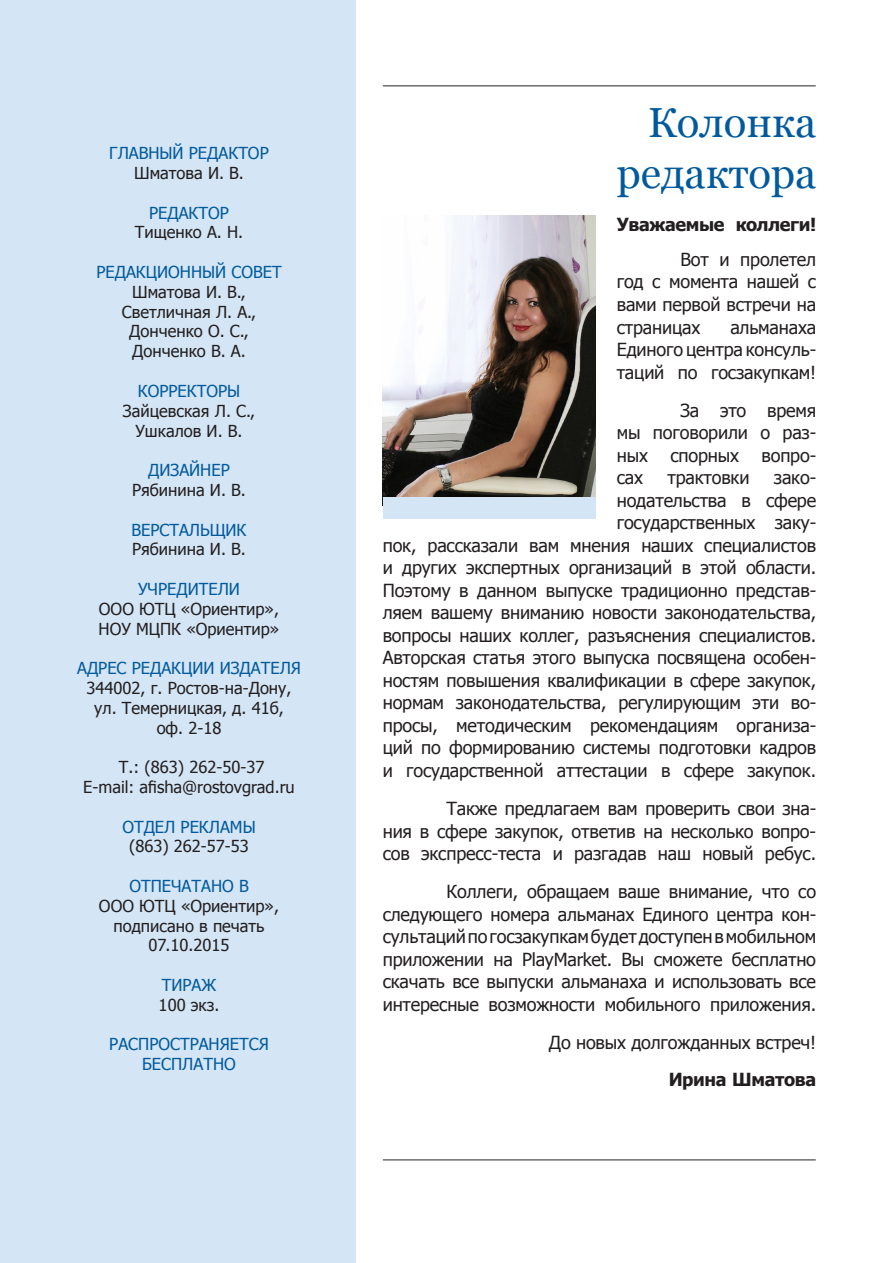
<style>
.page{position:relative;width:893px;height:1263px;background:#fff}
.page>*{position:absolute;margin:0;border:0;box-sizing:border-box;transform-origin:0 0}
.t1{font:42px/51px "Georgia";color:#015a9d;text-align:right}
.t2{font:18px/22.5px "Tahoma";letter-spacing:-.01em;color:#231f20;text-align:justify}
.t3{font:700 18px "Tahoma";letter-spacing:-.02em;color:#231f20}
.t4{font:16.5px/19.8px "Tahoma";color:#231f20;text-align:center}
.t5{font:16.5px/19.8px "Tahoma";color:#015a9d;text-align:center}
</style>
<div class="page">
<div style="left:0;top:0;width:355px;height:1262px;background:#d4e5f5"></div>
<hr style="left:383px;top:85px;width:433px;height:2px;background:#6c6d70">
<hr style="left:383px;top:1159px;width:433px;height:1px;background:#6c6d70">
<img style="left:383px;top:216px;width:213px;height:282px">
<div style="left:383px;top:498px;width:213px;height:21px;background:#d4e5f5"></div>
<p class="t5" style="left:109px;top:143px;width:161px">ГЛАВНЫЙ РЕДАКТОР</p>
<p class="t4" style="left:134px;top:162px;width:111px">Шматова И. В.</p>
<p class="t5" style="left:149px;top:202px;width:81px">РЕДАКТОР</p>
<p class="t4" style="left:135px;top:222px;width:110px">Тищенко А. Н.</p>
<p class="t5" style="left:96px;top:261px;width:187px">РЕДАКЦИОННЫЙ СОВЕТ</p>
<p class="t4" style="left:122px;top:281px;width:136px">Шматова И. В.,<br>Светличная Л. А.,<br>Донченко О. С.,<br>Донченко В. А.</p>
<p class="t5" style="left:138px;top:380px;width:104px">КОРРЕКТОРЫ</p>
<p class="t4" style="left:123px;top:400px;width:134px">Зайцевская Л. С.,<br>Ушкалов И. В.</p>
<p class="t5" style="left:148px;top:459px;width:83px">ДИЗАЙНЕР</p>
<p class="t4" style="left:132px;top:479px;width:115px">Рябинина И. В.</p>
<p class="t5" style="left:131px;top:519px;width:117px">ВЕРСТАЛЬЩИК</p>
<p class="t4" style="left:132px;top:539px;width:115px">Рябинина И. В.</p>
<p class="t5" style="left:138px;top:578px;width:103px">УЧРЕДИТЕЛИ</p>
<p class="t4" style="left:99px;top:598px;width:182px;text-align:left">ООО ЮТЦ «Ориентир»,<br>НОУ МЦПК «Ориентир»</p>
<p class="t5" style="left:77px;top:657px;width:225px">АДРЕС РЕДАКЦИИ ИЗДАТЕЛЯ</p>
<p class="t4" style="left:87px;top:677px;width:206px">344002, г. Ростов-на-Дону, ул. Темерницкая, д. 41б, оф. 2-18</p>
<p class="t4" style="left:83px;top:756px;width:213px">Т.: (863) 262-50-37<br>E-mail: afisha@rostovgrad.ru</p>
<p class="t5" style="left:122px;top:816px;width:135px">ОТДЕЛ РЕКЛАМЫ</p>
<p class="t4" style="left:129px;top:836px;width:121px">(863) 262-57-53</p>
<p class="t5" style="left:129px;top:875px;width:121px">ОТПЕЧАТАНО В</p>
<p class="t4" style="left:99px;top:895px;width:182px">ООО ЮТЦ «Ориентир», подписано в печать<br>07.10.2015</p>
<p class="t5" style="left:162px;top:974px;width:56px">ТИРАЖ</p>
<p class="t4" style="left:159px;top:994px;width:62px">100 экз.</p>
<p class="t5" style="left:109px;top:1034px;width:161px">РАСПРОСТРАНЯЕТСЯ<br>БЕСПЛАТНО</p>
<h1 class="t1" style="left:617px;top:98px;width:201px">Колонка редактора</h1>
<p class="t3" style="left:617px;top:212px;width:201px">Уважаемые коллеги!</p>
<p class="t2" style="left:617px;top:247px;width:201px;text-indent:64px">Вот и пролетел год с момента нашей с вами первой встречи на страницах</p>
<p class="t2" style="left:617px;top:315px;width:201px;text-indent:114px">альманаха Единого центра консуль&shy;таций по госзакупкам!</p>
<p class="t2" style="left:617px;top:398px;width:201px;text-indent:64px">За это время мы поговорили о раз&shy;ных</p>
<p class="t2" style="left:670px;top:443px;width:70px">спорных</p>
<p class="t2" style="left:761px;top:443px;width:56px">вопро-</p>
<p class="t2" style="left:383px;top:466px;width:435px;text-align:right">зако-<br>нодательства в сфере<br>государственных заку-<br>пок, рассказали вам мнения наших специалистов и других экспертных организаций в этой области.<br>Поэтому в данном выпуске традиционно представ&shy;ляем вашему вниманию новости законодательства, вопросы наших коллег, разъяснения специалистов.<br>Авторская статья этого выпуска посвящена особен&shy;ностям повышения квалификации в сфере закупок, нормам законодательства, регулирующим эти во&shy;просы, методическим рекомендациям организа&shy;ций по формированию системы подготовки кадров и государственной аттестации в сфере закупок.</p>
<p class="t2" style="left:383px;top:796px;width:435px;text-indent:64px">Также предлагаем вам проверить свои зна&shy;ния в сфере закупок, ответив на несколько вопро&shy;сов экспресс-теста и разгадав наш новый ребус.</p>
<p class="t2" style="left:383px;top:880px;width:435px;text-indent:64px">Коллеги, обращаем ваше внимание, что со следующего номера альманах Единого центра кон&shy;сультаций по госзакупкам будет доступен в мобильном приложении на PlayMarket. Вы сможете бесплатно скачать все выпуски альманаха и использовать все интересные возможности мобильного приложения.</p>
<p class="t2" style="left:549px;top:1030px;width:269px">До новых долгожданных встреч!</p>
<p class="t3" style="left:669px;top:1067px;width:149px">Ирина Шматова</p>
<p class="t2" style="left:617px;top:466px;width:28px">сах</p>
<p class="t2" style="left:667px;top:466px;width:84px">трактовки</p>
</div>
